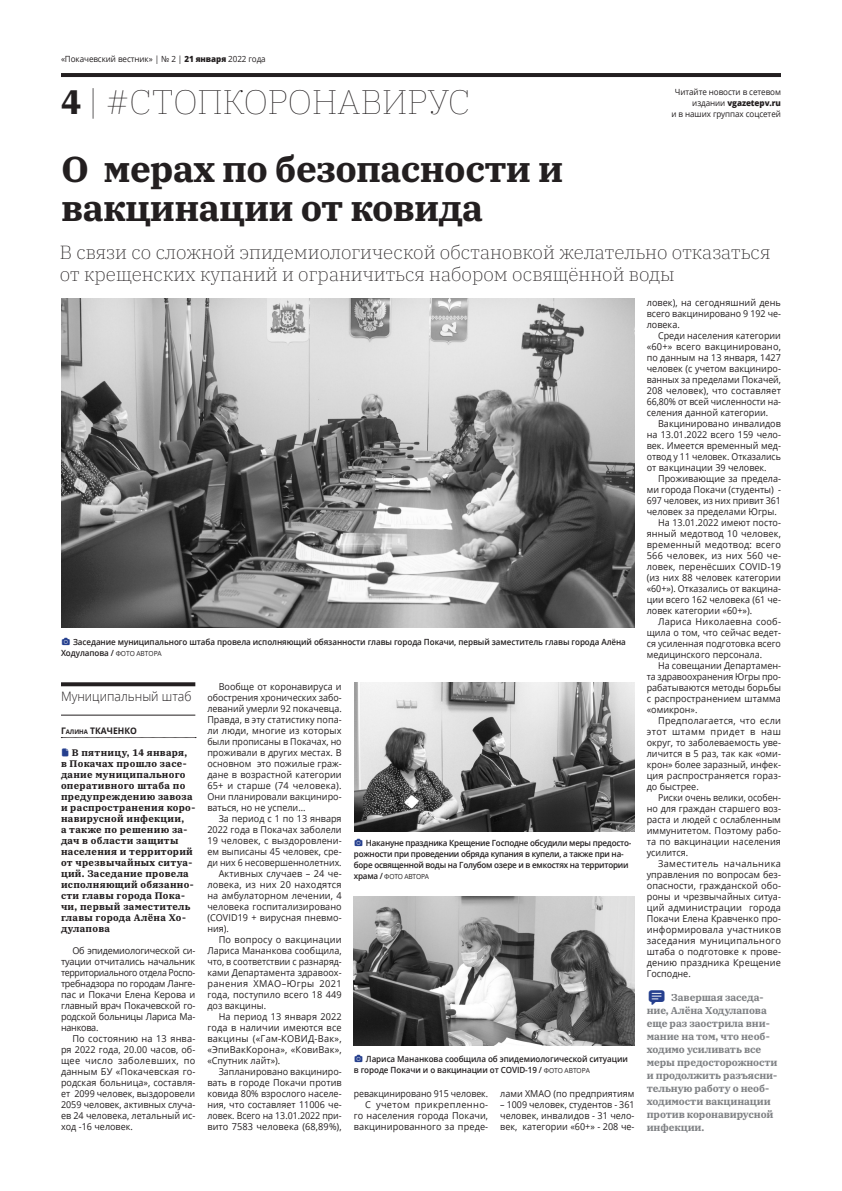
<style>
.page{position:relative;width:842px;height:1191px;background:#fff}
.page>*{position:absolute;margin:0;border:0;box-sizing:border-box;transform-origin:0 0}
.заголовок_40{font:700 36px/39px "IBM Plex Serif";letter-spacing:-.02em;color:#231f20}
.t1{font:100 34px "IBM Plex Serif";color:#231f20}
.подзаголовок{font:200 19px/22px "IBM Plex Serif";color:#231f20}
.рубрика{font:300 13px "Open Sans";color:#231f20;scale:.95 1}
.t2{font:700 10px/13px "IBM Plex Serif";letter-spacing:-.01em;color:#808285}
.текст_колонка{font:9.5px/11px "Open Sans";color:#231f20;text-align:justify;scale:.95 1}
.текст_колонка-2{font:9.5px/11px "Open Sans";color:#231f20;text-align:justify}
.текст_колонка-3{font:9.5px/11px "Open Sans";color:#231f20;text-align:justify;scale:.96 1}
.текст_колонка-4{font:9.5px/11px "Open Sans";color:#231f20;text-align:justify;scale:.94 1}
.t3{font:700 9.5px/11px "IBM Plex Serif";letter-spacing:.03em;color:#231f20}
.текст_колонка-5{font:9.5px/11px "Open Sans";color:#231f20;text-align:justify;scale:.92 1}
.автор{font:700 9px "Open Sans";color:#231f20;scale:.95 1}
.t4{font:600 8.5px/11px "Open Sans";letter-spacing:-.01em;color:#231f20;scale:.95 1}
.t5{font:600 8.5px/11px "Open Sans";letter-spacing:-.03em;color:#231f20;scale:.95 1}
.t6{font:8.5px/11px "Open Sans";letter-spacing:-.01em;color:#231f20;text-align:right;scale:.95 1}
.t7{font:7px "Open Sans";letter-spacing:-.03em;color:#231f20;scale:.95 1}
.s1{font-weight:800}
.s2{font-weight:700}
.s3{font-weight:400;font-size:7px}
.s4{font-size:6.3px}
.s5{font-weight:600;font-size:8.5px}
</style>
<div class="page">
<hr style="left:61px;top:73px;width:720px;height:4px;background:#231f20">
<img style="left:61px;top:299px;width:573px;height:328px">
<img style="left:354px;top:682px;width:280px;height:149px">
<img style="left:354px;top:896px;width:280px;height:149px">
<svg style="left:61px;top:682px;width:134px;height:4px"></svg>
<hr style="left:61px;top:715px;width:134px;height:1px;background:#231f20">
<svg style="left:61px;top:737px;width:135px;height:1px"></svg>
<p class="t6" style="left:61px;top:53px;width:217px">«Покачевский вестник» | № 2 | <span class="s1">21 января</span> 2022 года</p>
<h2 class="t1" style="left:61px;top:76px;width:411px"><span class="s2">4</span> | #СТОПКОРОНАВИРУС</h2>
<p class="заголовок_40" style="left:61px;top:147px;width:504px">О мерах по безопасности и вакцинации от ковида</p>
<p class="t6" style="left:675px;top:86px;width:113px">Читайте новости в сетевом издании <span class="s1">vgazetepv.ru</span></p>
<p class="t6" style="left:671px;top:108px;width:117px">и в наших группах соцсетей</p>
<p class="подзаголовок" style="left:60px;top:239px;width:712px">В связи со сложной эпидемиологической обстановкой желательно отказаться от крещенских купаний и ограничиться набором освящённой воды</p>
<p class="t4" style="left:61px;top:636px;width:596px;text-indent:12px">Заседание муниципального штаба провела исполняющий обязанности главы города Покачи, первый заместитель главы города Алёна<br>Ходулапова / <span class="s3">ФОТО АВТОРА</span></p>
<p class="рубрика" style="left:61px;top:687px;width:139px">Муниципальный штаб</p>
<p class="автор" style="left:61px;top:724px;width:81px">Г<span class="s4">алина</span> ТКАЧЕН КО</p>
<p class="t3" style="left:61px;top:746px;width:136px;text-indent:11px">В пятницу, 14 января, в Покачах прошло засе&shy;дание муниципального оперативного штаба по предупреждению завоза и распространения коро&shy;навирусной инфекции,<br>а также по решению за&shy;дач в области защиты населения и территорий от чрезвычайных ситуа&shy;ций. Заседание провела исполняющий обязанно&shy;сти главы города Пока&shy;чи, первый заместитель главы города Алёна Хо&shy;дулапова</p>
<p class="текст_колонка-3" style="left:61px;top:944px;width:141px;text-indent:11px">Об эпидемиологической си&shy;туации отчитались начальник территориального отдела Роспо&shy;требнадзора по городам Ланге&shy;пас и Покачи Елена Керова и главный врач Покачевской го&shy;родской больницы Лариса Ма&shy;нанкова.</p>
<p class="текст_колонка-2" style="left:61px;top:1032px;width:136px;text-indent:11px">По состоянию на 13 янва&shy;ря 2022 года, 20.00 часов, об&shy;щее число заболевших, по данным БУ «Покачевская го&shy;родская больница», составля&shy;ет 2099 человек, выздоровели 2059 человек, активных случа&shy;ев 24 человека, летальный ис&shy;ход -16 человек.</p>
<p class="текст_колонка" style="left:207px;top:680px;width:143px;text-indent:11px">Вообще от коронавируса и обострения хронических забо&shy;леваний умерли 92 покачевца.<br>Правда, в эту статистику попа&shy;ли люди, многие из которых были прописаны в Покачах, но проживали в других местах. В основном это пожилые граж&shy;дане в возрастной категории 65+ и старше (74 человека).<br>Они планировали вакциниро&shy;ваться, но не успели…</p>
<p class="текст_колонка" style="left:207px;top:812px;width:143px;text-indent:11px">За период с 1 по 13 января 2022 года в Покачах заболели 19 человек, с выздоровлени&shy;ем выписаны 45 человек, сре&shy;ди них 6 несовершеннолетних.</p>
<p class="текст_колонка-3" style="left:207px;top:867px;width:141px;text-indent:11px">Активных случаев – 24 че&shy;ловека, из них 20 находятся на амбулаторном лечении, 4 человека госпитализировано (COVID19 + вирусная пневмо&shy;ния).</p>
<p class="текст_колонка-2" style="left:207px;top:933px;width:136px;text-indent:11px">По вопросу о вакцинации Лариса Мананкова сообщила, что, в соответствии с разнаряд&shy;ками Департамента здравоох&shy;ранения ХМАО–Югры 2021 года, поступило всего 18 449 доз вакцины.</p>
<p class="текст_колонка-3" style="left:207px;top:1010px;width:141px;text-indent:11px">На период 13 января 2022 года в наличии имеются все вакцины («Гам-КОВИД-Вак», «ЭпиВакКорона», «КовиВак», «Спутник лайт»).</p>
<p class="текст_колонка-4" style="left:207px;top:1065px;width:144px;text-indent:11px">Запланировано вакциниро&shy;вать в городе Покачи против ковида 80% взрослого населе&shy;ния, что составляет 11006 че&shy;ловек. Всего на 13.01.2022 при&shy;вито 7583 человека (68,89%),</p>
<p class="t5" style="left:354px;top:837px;width:294px;text-indent:12px">Накануне праздника Крещение Господне обсудили меры предосто&shy;рожности при проведении обряда купания в купели, а также при на&shy;боре освященной воды на Голубом озере и в емкостях на территории</p>
<p class="t7" style="left:354px;top:871px;width:81px"><span class="s5">храма /</span> ФОТО АВТОРА</p>
<p class="t4" style="left:354px;top:1053px;width:290px;text-indent:12px">Лариса Мананкова сообщила об эпидемиологической ситуации в городе Покачи и о вакцинации от COVID-19 / <span class="s3">ФОТО АВТОРА</span></p>
<p class="текст_колонка-5" style="left:354px;top:1087px;width:147px">ревакцинировано 915 человек.</p>
<p class="текст_колонка-2" style="left:354px;top:1098px;width:136px;text-indent:11px">С учетом прикрепленно&shy;го населения города Покачи, вакцинированного за преде-</p>
<p class="текст_колонка" style="left:500px;top:1087px;width:143px">лами ХМАО (по предприятиям</p>
<p class="текст_колонка-4" style="left:500px;top:1098px;width:144px">– 1009 человек, студентов - 361 человек, инвалидов - 31 чело&shy;век, категории «60+» - 208 че-</p>
<p class="текст_колонка-3" style="left:647px;top:297px;width:141px">ловек), на сегодняшний день всего вакцинировано 9 192 че&shy;ловека.</p>
<p class="текст_колонка-4" style="left:647px;top:330px;width:144px;text-indent:11px">Среди населения категории «60+» всего вакцинировано, по данным на 13 января, 1427 человек (с учетом вакциниро&shy;ванных за пределами Покачей, 208 человек), что составляет 66,80% от всей численности на&shy;селения данной категории.</p>
<p class="текст_колонка" style="left:647px;top:418px;width:143px;text-indent:11px">Вакцинировано инвалидов на 13.01.2022 всего 159 чело&shy;век. Имеется временный мед&shy;отвод у 11 человек. Отказались от вакцинации 39 человек.</p>
<p class="текст_колонка" style="left:647px;top:473px;width:143px;text-indent:11px">Проживающие за предела&shy;ми города Покачи (студенты) - 697 человек, из них привит 361 человек за пределами Югры.</p>
<p class="текст_колонка" style="left:647px;top:517px;width:143px;text-indent:11px">На 13.01.2022 имеют посто&shy;янный медотвод 10 человек, временный медотвод: всего 566 человек, из них 560 че&shy;ловек, перенёсших COVID-19 (из них 88 человек категории «60+»). Отказались от вакцина&shy;ции всего 162 человека (61 че&shy;ловек категории «60+»).</p>
<p class="текст_колонка-2" style="left:647px;top:616px;width:136px;text-indent:11px">Лариса Николаевна сооб&shy;щила о том, что сейчас ведет&shy;ся усиленная подготовка всего медицинского персонала.</p>
<p class="текст_колонка" style="left:647px;top:660px;width:143px;text-indent:11px">На совещании Департамен&shy;та здравоохранения Югры про&shy;рабатываются методы борьбы с распространением штамма «омикрон».</p>
<p class="текст_колонка-2" style="left:647px;top:715px;width:136px;text-indent:11px">Предполагается, что если этот штамм придет в наш округ, то заболеваемость уве&shy;личится в 5 раз, так как «оми&shy;крон» более заразный, инфек&shy;ция распространяется гораз&shy;до быстрее.</p>
<p class="текст_колонка-5" style="left:647px;top:792px;width:147px;text-indent:11px">Риски очень велики, особен&shy;но для граждан старшего воз&shy;раста и людей с ослабленным иммунитетом. Поэтому рабо&shy;та по вакцинации населения усилится.</p>
<p class="текст_колонка-2" style="left:647px;top:858px;width:136px;text-indent:11px">Заместитель начальника управления по вопросам без&shy;опасности, гражданской обо&shy;роны и чрезвычайных ситуа&shy;ций администрации города Покачи Елена Кравченко про&shy;информировала участников заседания муниципального штаба о подготовке к прове&shy;дению праздника Крещение Господне.</p>
<p class="t2" style="left:647px;top:990px;width:132px;text-indent:25px">Завершая заседа&shy;ние, Алёна Ходулапова еще раз заострила вни&shy;мание на том, что необ&shy;ходимо усиливать все меры предосторожности и продолжить разъясни&shy;тельную работу о необ&shy;ходимости вакцинации против коронавирусной инфекции.</p>
</div>
